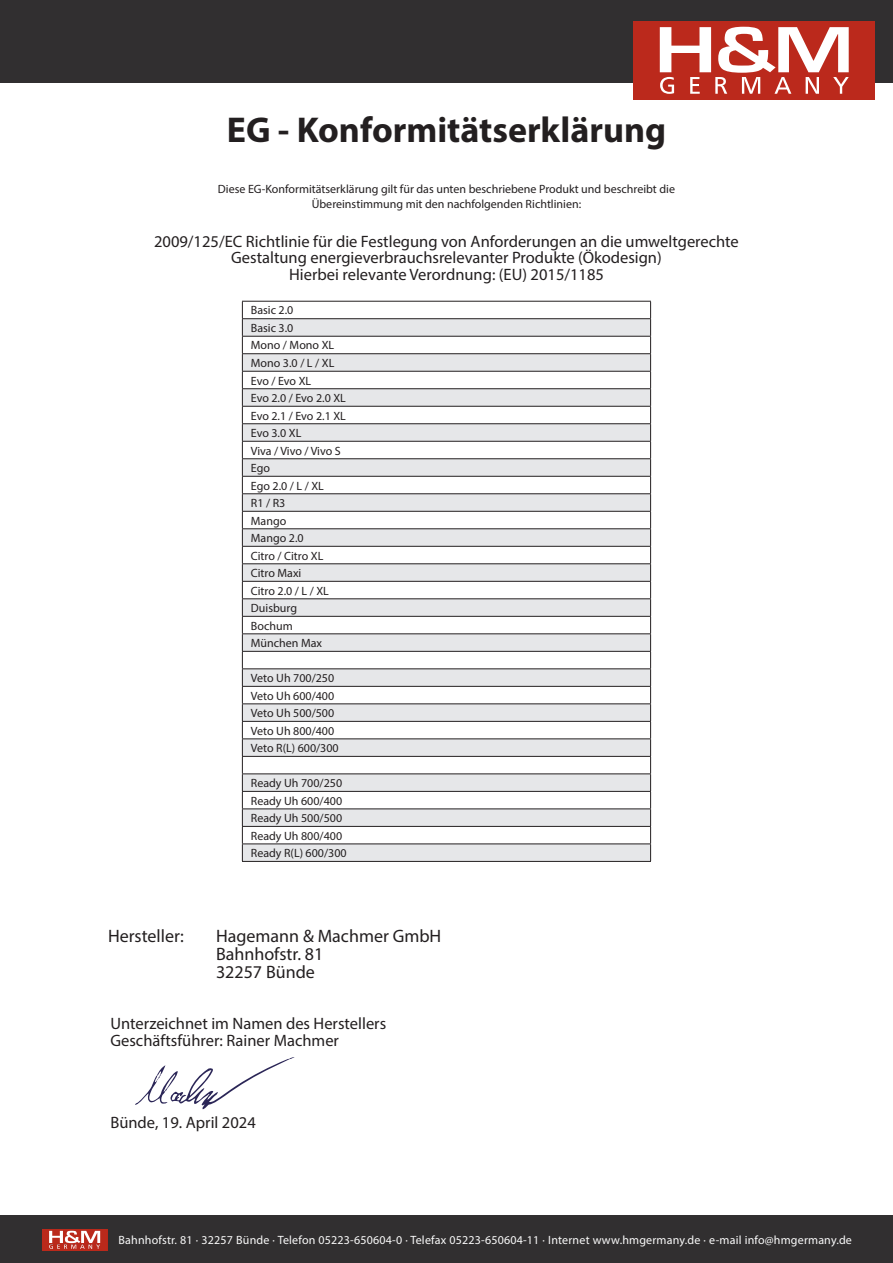
<style>
.page{position:relative;width:893px;height:1263px;background:#fff}
.page>*{position:absolute;margin:0;border:0;box-sizing:border-box;transform-origin:0 0}
.t1{font:700 36px "Myriad Pro";color:#231f20}
.t2{font:18px/18px "Myriad Pro";color:#231f20}
.t3{font:16.5px/16.5px "Myriad Pro";color:#231f20}
.t4{font:12px/17.5px "Myriad Pro";color:#231f20}
.t5{font:12px "Myriad Pro";letter-spacing:.015em;color:#fafafa}
</style>
<div class="page">
<svg style="left:135px;top:1057px;width:160px;height:52px"></svg>
<svg style="left:243px;top:319px;width:407px;height:542px;fill:#e6e7e9"></svg>
<svg style="left:243px;top:442px;width:407px;height:401px"></svg>
<svg style="left:243px;top:459px;width:407px;height:122px;fill:#e6e7e9"></svg>
<hr style="left:242px;top:301px;width:409px;height:1px;background:#231f20">
<hr style="left:242px;top:318px;width:409px;height:1px;background:#231f20">
<hr style="left:242px;top:336px;width:409px;height:1px;background:#231f20">
<hr style="left:242px;top:353px;width:409px;height:1px;background:#231f20">
<hr style="left:242px;top:371px;width:409px;height:1px;background:#231f20">
<hr style="left:242px;top:388px;width:409px;height:1px;background:#231f20">
<hr style="left:242px;top:406px;width:409px;height:1px;background:#231f20">
<hr style="left:242px;top:423px;width:409px;height:1px;background:#231f20">
<hr style="left:242px;top:441px;width:409px;height:1px;background:#231f20">
<hr style="left:242px;top:458px;width:409px;height:1px;background:#231f20">
<hr style="left:242px;top:476px;width:409px;height:1px;background:#231f20">
<hr style="left:242px;top:493px;width:409px;height:1px;background:#231f20">
<hr style="left:242px;top:511px;width:409px;height:1px;background:#231f20">
<hr style="left:242px;top:528px;width:409px;height:1px;background:#231f20">
<hr style="left:242px;top:546px;width:409px;height:1px;background:#231f20">
<hr style="left:242px;top:563px;width:409px;height:1px;background:#231f20">
<hr style="left:242px;top:581px;width:409px;height:1px;background:#231f20">
<hr style="left:242px;top:598px;width:409px;height:1px;background:#231f20">
<hr style="left:242px;top:616px;width:409px;height:1px;background:#231f20">
<hr style="left:242px;top:633px;width:409px;height:1px;background:#231f20">
<hr style="left:242px;top:651px;width:409px;height:1px;background:#231f20">
<hr style="left:242px;top:668px;width:409px;height:1px;background:#231f20">
<hr style="left:242px;top:686px;width:409px;height:1px;background:#231f20">
<hr style="left:242px;top:703px;width:409px;height:1px;background:#231f20">
<hr style="left:242px;top:721px;width:409px;height:1px;background:#231f20">
<hr style="left:242px;top:738px;width:409px;height:1px;background:#231f20">
<hr style="left:242px;top:756px;width:409px;height:1px;background:#231f20">
<hr style="left:242px;top:773px;width:409px;height:1px;background:#231f20">
<hr style="left:242px;top:791px;width:409px;height:1px;background:#231f20">
<hr style="left:242px;top:808px;width:409px;height:1px;background:#231f20">
<hr style="left:242px;top:826px;width:409px;height:1px;background:#231f20">
<hr style="left:242px;top:843px;width:409px;height:1px;background:#231f20">
<svg style="left:242px;top:302px;width:1px;height:559px"></svg>
<svg style="left:650px;top:302px;width:1px;height:559px"></svg>
<hr style="left:242px;top:861px;width:409px;height:1px;background:#231f20">
<div style="left:0;top:1215px;width:893px;height:48px;background:#312f30"></div>
<img style="left:42px;top:1229px;width:65px;height:21px">
<div style="left:0;top:0;width:893px;height:83px;background:#312f30"></div>
<img style="left:634px;top:21px;width:240px;height:78px">
<h1 class="t1" style="left:227px;top:106px;width:441px">EG - Konformitätserklärung</h1>
<p class="t4" style="left:218px;top:181px;width:459px;line-height:15px;text-align:center">Diese EG-Konformitätserklärung gilt für das unten beschriebene Produkt und beschreibt die<br>Übereinstimmung mit den nachfolgenden Richtlinien:</p>
<h3 class="t3" style="left:154px;top:233px;width:586px;text-align:center">2009/125/EC Richtlinie für die Festlegung von Anforderungen an die umweltgerechte<br>Gestaltung energieverbrauchsrelevanter Produkte (Ökodesign)<br>Hierbei relevante Verordnung: (EU) 2015/1185</h3>
<p class="t4" style="left:251px;top:301px;width:97px">Basic 2.0<br>Basic 3.0<br>Mono / Mono XL<br>Mono 3.0 / L / XL<br>Evo / Evo XL<br>Evo 2.0 / Evo 2.0 XL<br>Evo 2.1 / Evo 2.1 XL<br>Evo 3.0 XL<br>Viva / Vivo / Vivo S<br>Ego<br>Ego 2.0 / L / XL<br>R1 / R3<br>Mango<br>Mango 2.0<br>Citro / Citro XL<br>Citro Maxi<br>Citro 2.0 / L / XL<br>Duisburg<br>Bochum<br>München Max</p>
<p class="t4" style="left:251px;top:669px;width:89px">Veto Uh 700/250<br>Veto Uh 600/400<br>Veto Uh 500/500<br>Veto Uh 800/400<br>Veto R(L) 600/300</p>
<p class="t4" style="left:251px;top:774px;width:97px">Ready Uh 700/250<br>Ready Uh 600/400<br>Ready Uh 500/500<br>Ready Uh 800/400<br>Ready R(L) 600/300</p>
<h2 class="t2" style="left:108px;top:927px;width:77px">Hersteller:</h2>
<h2 class="t2" style="left:216px;top:927px;width:227px">Hagemann &amp; Machmer GmbH<br>Bahnhofstr. 81<br>32257 Bünde</h2>
<h3 class="t3" style="left:110px;top:1015px;width:277px">Unterzeichnet im Namen des Herstellers<br>Geschäftsführer: Rainer Machmer</h3>
<h3 class="t3" style="left:110px;top:1114px;width:147px">Bünde, 19. April 2024</h3>
<p class="t5" style="left:119px;top:1232px;width:735px">Bahnhofstr. 81 · 32257 Bünde · Telefon 05223-650604-0 · Telefax 05223-650604-11 · Internet www.hmgermany.de · e-mail info@hmgermany.de</p>
</div>
